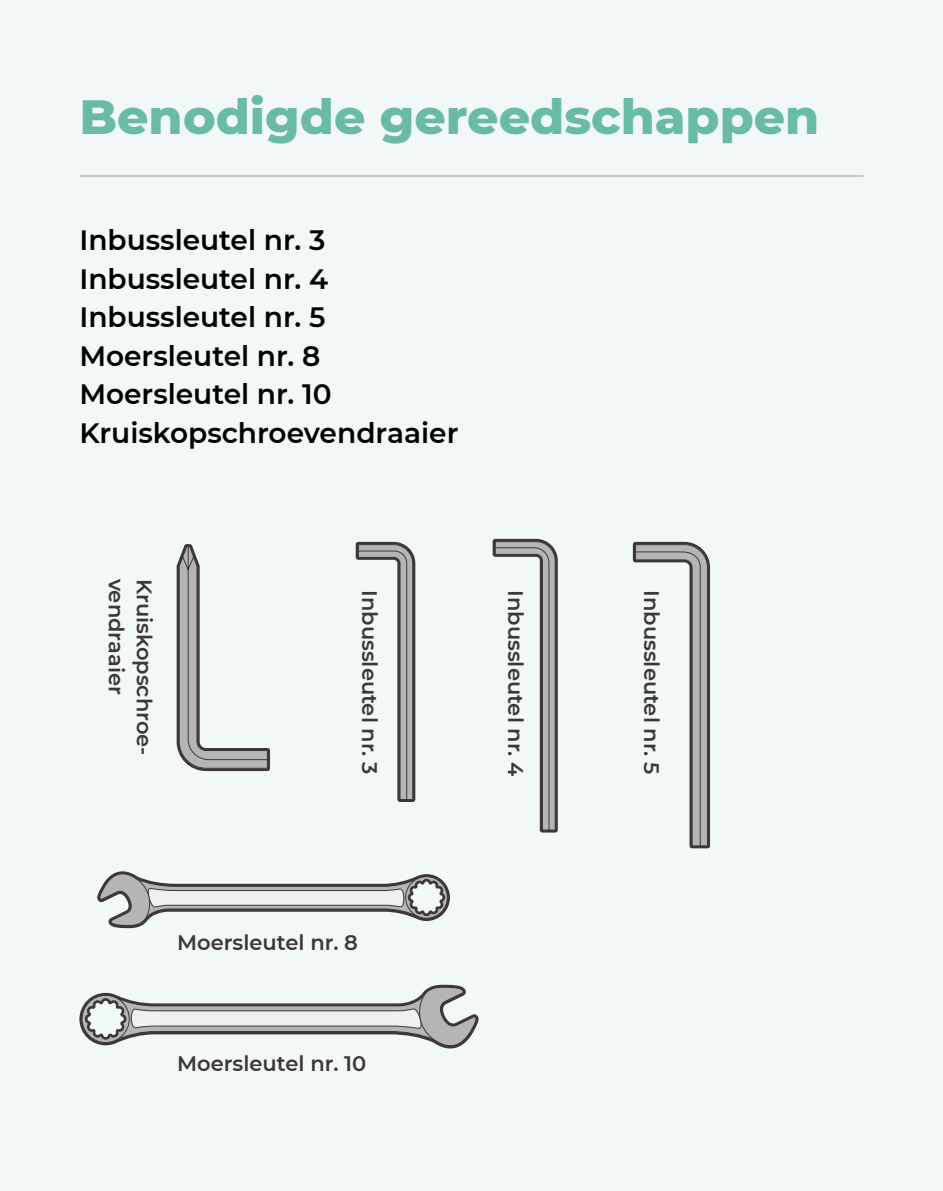
<style>
.page{position:relative;width:943px;height:1191px;background:#f2f8f7}
.page>*{position:absolute;margin:0;border:0;box-sizing:border-box;transform-origin:0 0}
.t1{font:800 49px "Montserrat";color:#69bba6}
.t2{font:600 28px/38.5px "Montserrat";color:#000}
.t3{font:600 21px/28px "Montserrat";color:#3d3838}
</style>
<div class="page">
<hr style="left:79px;top:175px;width:784px;height:2px;background:#959c9d">
<svg style="left:492px;top:539px;width:66px;height:293px"></svg>
<svg style="left:633px;top:542px;width:77px;height:306px"></svg>
<svg style="left:177px;top:544px;width:93px;height:227px"></svg>
<svg style="left:356px;top:542px;width:59px;height:260px"></svg>
<svg style="left:79px;top:984px;width:399px;height:65px"></svg>
<svg style="left:97px;top:871px;width:353px;height:57px"></svg>
<h1 class="t1" style="left:79px;top:81px;width:741px">Benodigde gereedschappen</h1>
<h2 class="t2" style="left:79px;top:220px;width:380px">Inbussleutel nr. 3<br>Inbussleutel nr. 4<br>Inbussleutel nr. 5<br>Moersleutel nr. 8<br>Moersleutel nr. 10<br>Kruiskopschroevendraaier</h2>
<p class="t3" style="left:159px;top:578px;width:178px;rotate:90deg">Kruiskopschroe&shy;vendraaier</p>
<p class="t3" style="left:385px;top:590px;width:186px;rotate:90deg">Inbussleutel nr. 3</p>
<p class="t3" style="left:530px;top:590px;width:188px;rotate:90deg">Inbussleutel nr. 4</p>
<p class="t3" style="left:666px;top:590px;width:186px;rotate:90deg">Inbussleutel nr. 5</p>
<p class="t3" style="left:177px;top:927px;width:182px">Moersleutel nr. 8</p>
<p class="t3" style="left:177px;top:1048px;width:191px">Moersleutel nr. 10</p>
</div>
